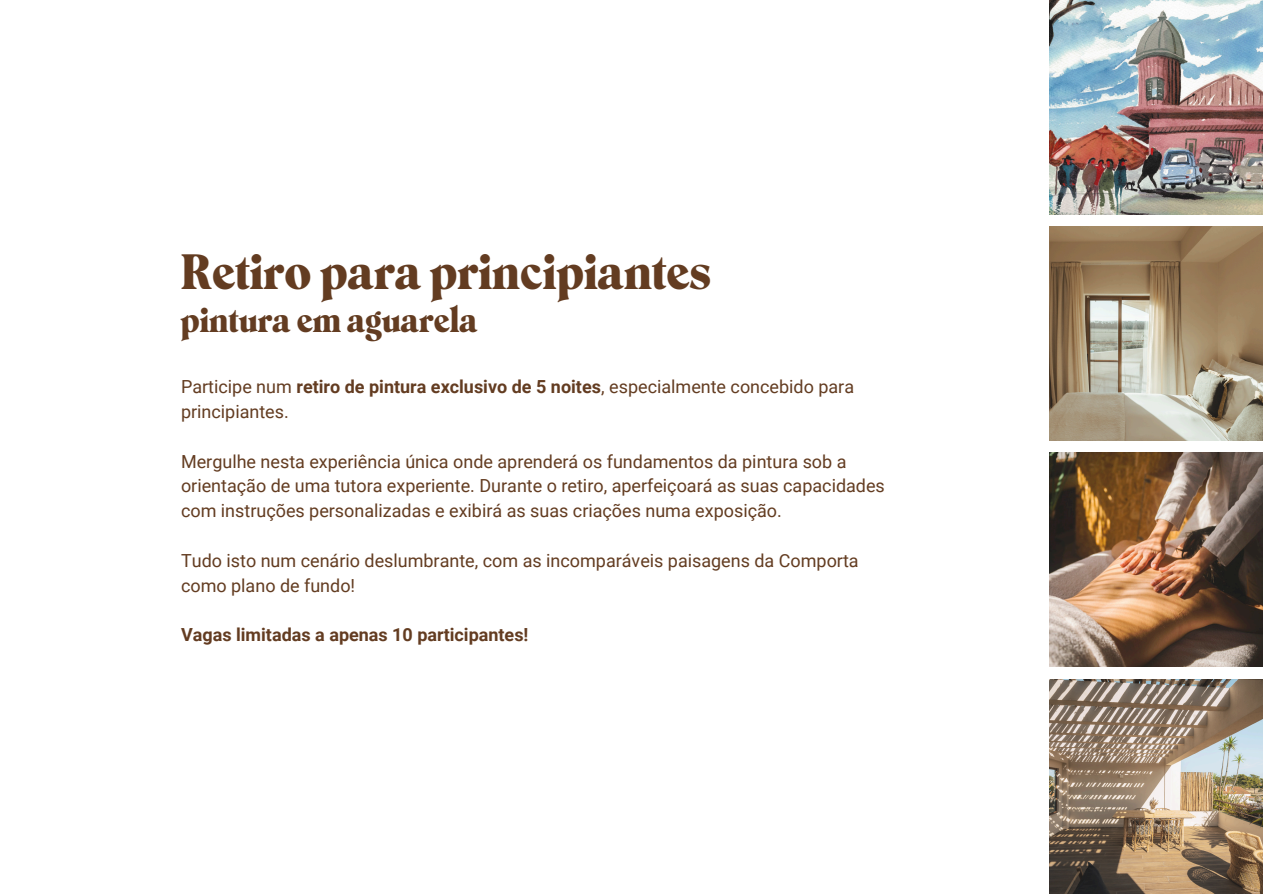
<style>
.page{position:relative;width:1263px;height:894px;background:#fff}
.page>*{position:absolute;margin:0;border:0;box-sizing:border-box;transform-origin:0 0}
.t1{font:900 47.85px "Postmans Serif";color:#633c21}
.t2{font:900 33.3px "Postmans Serif";color:#633c21}
.t3{font:18px/24.8px "Roboto";color:#633c21}
.t4{font:700 18px "Roboto";color:#633c21}
.s1{font-weight:700}
</style>
<div class="page">
<img style="left:1049px;top:0;width:214px;height:214px">
<img style="left:1049px;top:226px;width:214px;height:214px">
<img style="left:1049px;top:453px;width:214px;height:213px">
<img style="left:1049px;top:679px;width:214px;height:214px">
<p class="t1" style="left:181px;top:249px;width:531px">Retiro para principiantes</p>
<h3 class="t2" style="left:180px;top:304px;width:299px">pintura em aguarela</h3>
<h1 class="t3" style="left:181px;top:375px;width:675px">Participe num <span class="s1">retiro de pintura exclusivo de 5 noites</span>, especialmente concebido para principiantes.</h1>
<h2 class="t3" style="left:181px;top:449px;width:705px">Mergulhe nesta experiência única onde aprenderá os fundamentos da pintura sob a orientação de uma tutora experiente. Durante o retiro, aperfeiçoará as suas capacidades com instruções personalizadas e exibirá as suas criações numa exposição.</h2>
<p class="t3" style="left:181px;top:548px;width:679px">Tudo isto num cenário deslumbrante, com as incomparáveis paisagens da Comporta como plano de fundo!</p>
<p class="t4" style="left:181px;top:624px;width:349px">Vagas limitadas a apenas 10 participantes!</p>
</div>
